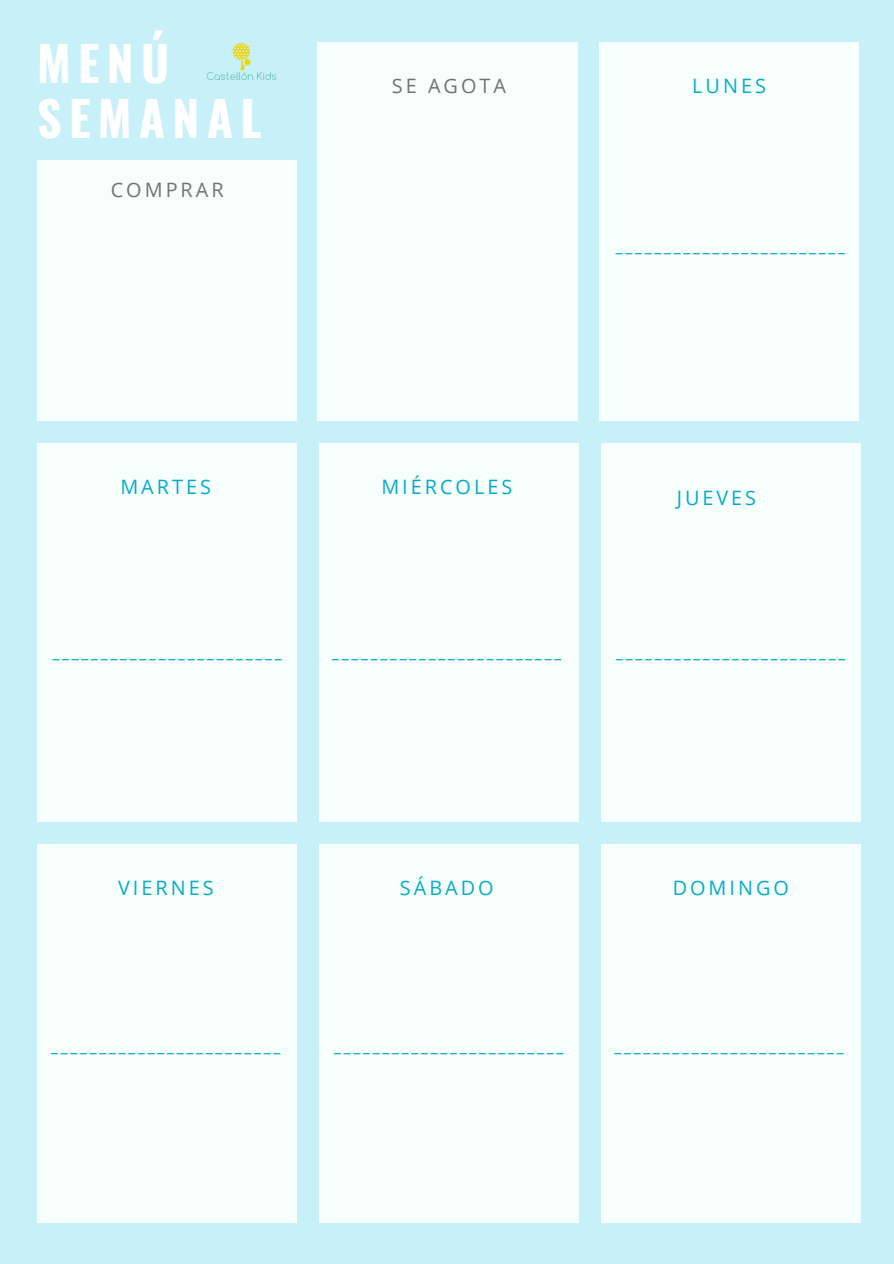
<style>
.page{position:relative;width:894px;height:1264px;background:#fff}
.page>*{position:absolute;margin:0;border:0;box-sizing:border-box;transform-origin:0 0}
.t1{font:700 48px/55.2px "Oswald";letter-spacing:.15em;color:#fff}
.t2{font:300 30px "Open Sans";color:#09aac8}
.t3{font:19.8px "Open Sans";letter-spacing:.15em;color:#09aac8}
.t4{font:19.8px "Open Sans";letter-spacing:.15em;color:#737373}
</style>
<div class="page">
<div style="left:0;top:0;width:893px;height:1263px;background:#c8f0f8"></div>
<div style="left:38px;top:161px;width:259px;height:260px;background:#f6fffc"></div>
<div style="left:318px;top:42px;width:259px;height:378px;background:#f6fffc"></div>
<div style="left:599px;top:42px;width:259px;height:378px;background:#f6fffc"></div>
<div style="left:37px;top:443px;width:259px;height:378px;background:#f6fffc"></div>
<div style="left:319px;top:443px;width:259px;height:378px;background:#f6fffc"></div>
<div style="left:601px;top:443px;width:259px;height:378px;background:#f6fffc"></div>
<div style="left:38px;top:844px;width:259px;height:378px;background:#f6fffc"></div>
<div style="left:319px;top:844px;width:259px;height:378px;background:#f6fffc"></div>
<div style="left:601px;top:844px;width:258px;height:378px;background:#f6fffc"></div>
<img style="left:206px;top:42px;width:71px;height:38px">
<h1 class="t1" style="left:37px;top:34px;width:226px">MENÚ<br>SEMANAL</h1>
<p class="t4" style="left:111px;top:176px;width:114px">COMPRAR</p>
<p class="t4" style="left:392px;top:71px;width:115px">SE AGOTA</p>
<p class="t3" style="left:120px;top:472px;width:92px">MARTES</p>
<p class="t3" style="left:381px;top:472px;width:132px">MIÉRCOLES</p>
<p class="t3" style="left:692px;top:71px;width:75px">LUNES</p>
<p class="t2" style="left:614px;top:230px;width:233px">------------------------</p>
<p class="t3" style="left:676px;top:484px;width:81px">JUEVES</p>
<p class="t2" style="left:51px;top:635px;width:233px">------------------------</p>
<p class="t2" style="left:331px;top:635px;width:233px">------------------------</p>
<p class="t2" style="left:614px;top:635px;width:233px">------------------------</p>
<p class="t3" style="left:118px;top:873px;width:97px">VIERNES</p>
<p class="t3" style="left:400px;top:873px;width:95px">SÁBADO</p>
<p class="t3" style="left:672px;top:873px;width:118px">DOMINGO</p>
<p class="t2" style="left:50px;top:1029px;width:233px">------------------------</p>
<p class="t2" style="left:333px;top:1029px;width:233px">------------------------</p>
<p class="t2" style="left:613px;top:1029px;width:233px">------------------------</p>
</div>
